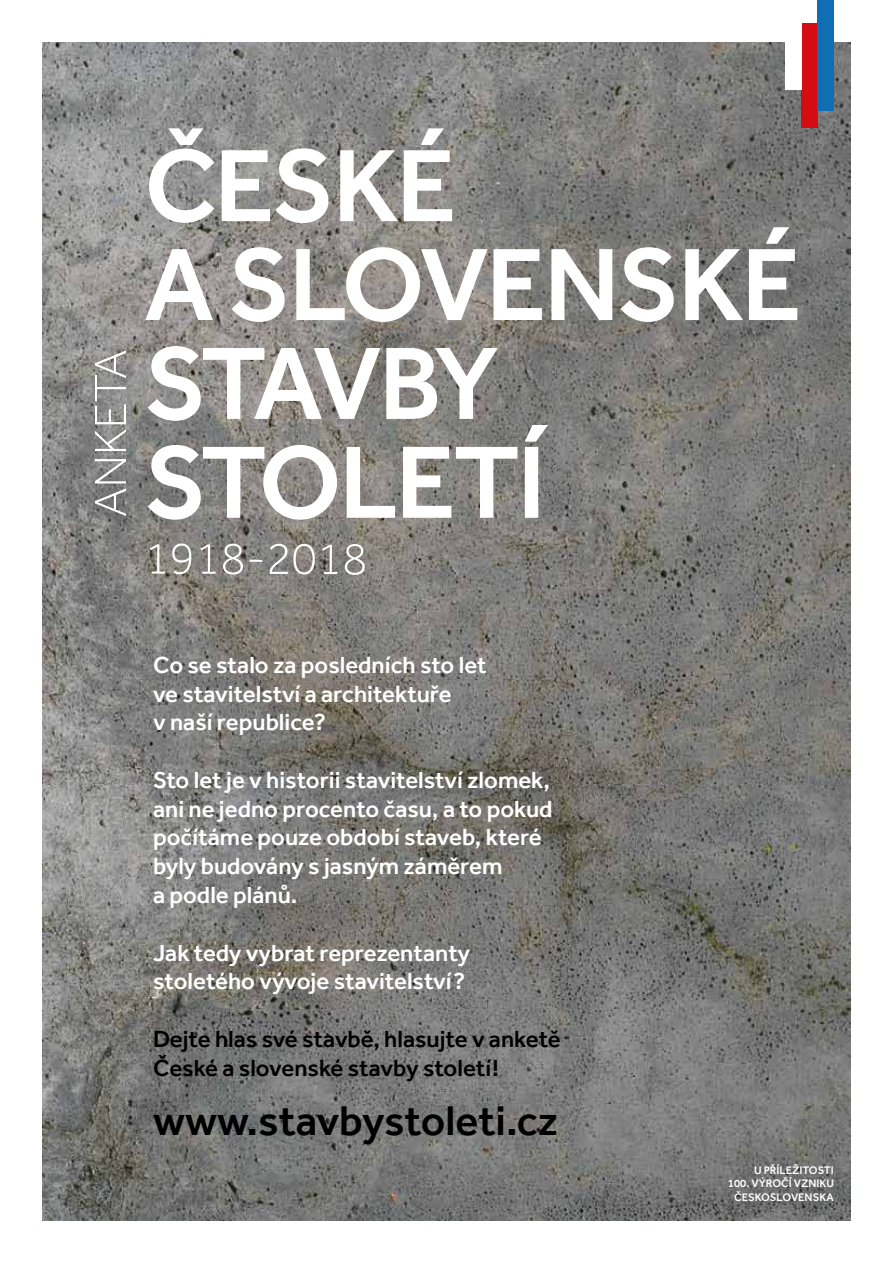
<style>
.page{position:relative;width:893px;height:1263px;background:#fff}
.page>*{position:absolute;margin:0;border:0;box-sizing:border-box;transform-origin:0 0}
.t1{font:500 42.75px "Effra";color:#000}
.t2{font:500 24px/28.8px "Effra";color:#fff}
.t3{font:500 24px/28.8px "Effra";color:#000}
.t4{font:500 11.25px/13.5px "Effra";color:#fff;text-align:right}
</style>
<div class="page">
<img style="left:43px;top:43px;width:807px;height:1177px">
<div style="left:801px;top:23px;width:17px;height:105px;background:#d50c14"></div>
<div style="left:785px;top:0;width:16px;height:90px;background:#fff"></div>
<div style="left:818px;top:0;width:16px;height:111px;background:#106eb4"></div>
<svg style="left:149px;top:128px;width:65px;height:95px"></svg>
<svg style="left:222px;top:148px;width:107px;height:75px"></svg>
<svg style="left:340px;top:150px;width:58px;height:71px"></svg>
<svg style="left:404px;top:128px;width:48px;height:93px"></svg>
<svg style="left:145px;top:249px;width:68px;height:71px"></svg>
<svg style="left:232px;top:247px;width:53px;height:75px"></svg>
<svg style="left:296px;top:247px;width:246px;height:75px"></svg>
<svg style="left:551px;top:249px;width:61px;height:71px"></svg>
<svg style="left:621px;top:247px;width:53px;height:75px"></svg>
<svg style="left:685px;top:249px;width:58px;height:71px"></svg>
<svg style="left:749px;top:227px;width:48px;height:93px"></svg>
<svg style="left:148px;top:346px;width:232px;height:75px"></svg>
<svg style="left:386px;top:348px;width:112px;height:71px"></svg>
<svg style="left:148px;top:445px;width:189px;height:75px"></svg>
<svg style="left:347px;top:447px;width:48px;height:71px"></svg>
<svg style="left:403px;top:447px;width:114px;height:71px"></svg>
<svg style="left:525px;top:425px;width:23px;height:93px"></svg>
<svg style="left:95px;top:459px;width:31px;height:57px"></svg>
<svg style="left:95px;top:350px;width:31px;height:101px"></svg>
<svg style="left:150px;top:544px;width:15px;height:30px"></svg>
<svg style="left:172px;top:543px;width:19px;height:31px"></svg>
<svg style="left:200px;top:544px;width:16px;height:30px"></svg>
<svg style="left:223px;top:544px;width:20px;height:30px"></svg>
<svg style="left:250px;top:560px;width:12px;height:2px"></svg>
<svg style="left:270px;top:544px;width:45px;height:30px"></svg>
<svg style="left:322px;top:545px;width:15px;height:29px"></svg>
<svg style="left:345px;top:544px;width:20px;height:31px"></svg>
<p class="t2" style="left:153px;top:650px;width:335px">Co se stalo za posledních sto let ve stavitelství a architektuře<br>v naší republice?</p>
<p class="t2" style="left:153px;top:765px;width:401px">Sto let je v historii stavitelství zlomek, ani ne jedno procento času, a to pokud počítáme pouze období staveb, které byly budovány s jasným záměrem<br>a podle plánů.</p>
<p class="t2" style="left:153px;top:938px;width:319px">Jak tedy vybrat reprezentanty stoletého vývoje stavitelství?</p>
<p class="t3" style="left:153px;top:1024px;width:409px">Dejte hlas své stavbě, hlasujte v anketě<br>České a slovenské stavby století!</p>
<h1 class="t1" style="left:153px;top:1095px;width:406px">www.stavbystoleti.cz</h1>
<p class="t4" style="left:728px;top:1163px;width:107px">U PŘÍLEŽITOSTI<br>100. VÝROČÍ VZNIKU<br>ČESKOSLOVENSKA</p>
</div>
